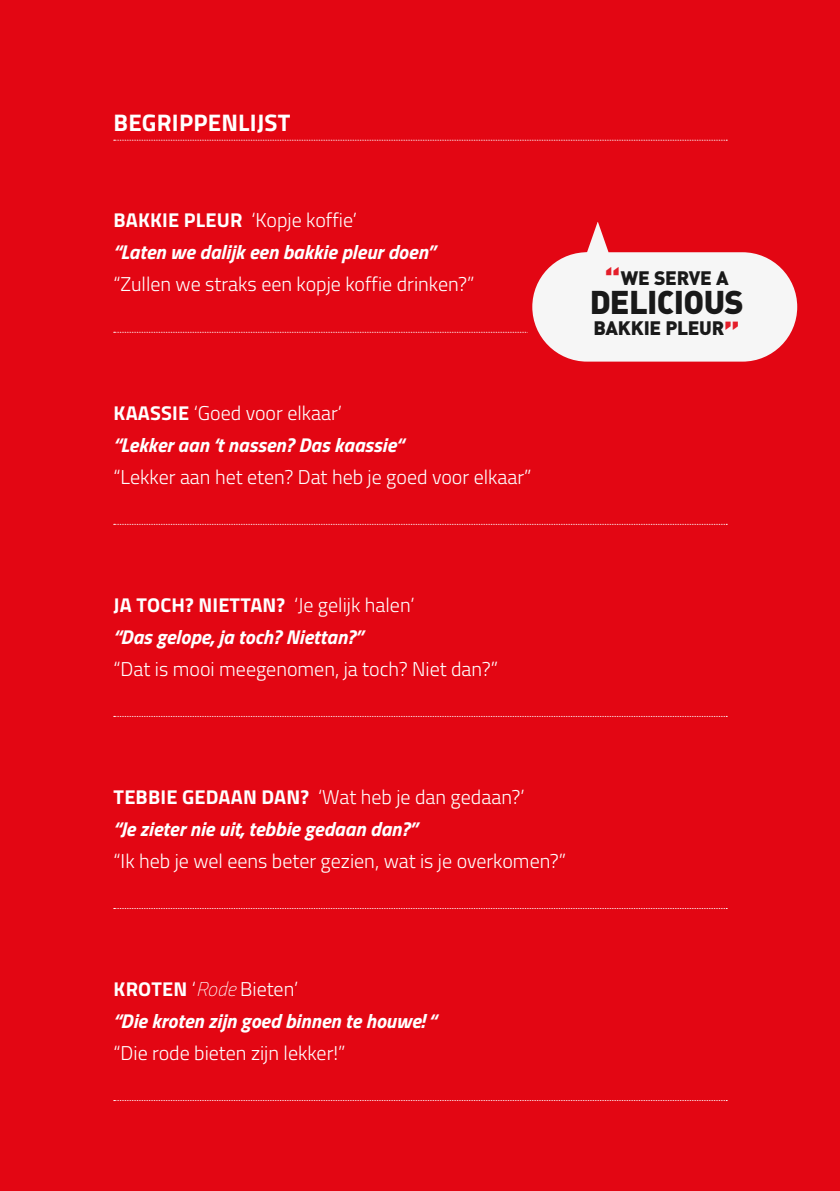
<style>
.page{position:relative;width:840px;height:1191px;background:#fff}
.page>*{position:absolute;margin:0;border:0;box-sizing:border-box;transform-origin:0 0}
.t1{font:32.4px "DIN Black Alternate";letter-spacing:-.02em;color:#000}
.t2{font:700 24px "Titillium";letter-spacing:.01em;color:#fff}
.t3{font:italic 700 20px/32px "Titillium";color:#fff}
.t4{font:300 20px "Titillium";color:#fff}
.t5{font:19.2px "DIN Black Alternate";letter-spacing:-.015em;color:#000}
.s1{font-style:normal}
.s2{font-weight:300;font-style:normal}
.s3{font-size:31.4px;color:#e30613}
.s4{font-weight:100}
</style>
<div class="page">
<div style="left:0;top:0;width:839px;height:1191px;background:#e30613"></div>
<svg style="left:114px;top:140px;width:612px;height:1px"></svg>
<svg style="left:114px;top:332px;width:403px;height:1px"></svg>
<svg style="left:114px;top:524px;width:612px;height:1px"></svg>
<svg style="left:114px;top:716px;width:612px;height:1px"></svg>
<svg style="left:114px;top:908px;width:612px;height:1px"></svg>
<svg style="left:114px;top:1100px;width:612px;height:1px"></svg>
<svg style="left:517px;top:222px;width:281px;height:140px"></svg>
<p class="t2" style="left:114px;top:105px;width:178px">BEGRIPPENLIJST</p>
<p class="t3" style="left:113px;top:203px;width:323px"><span class="s1">BAKKIE PLEUR</span> <span class="s2">‘Kopje koffie’<br></span>“Laten we dalijk een bakkie pleur doen”</p>
<p class="t4" style="left:113px;top:270px;width:362px">“Zullen we straks een kopje koffie drinken?”</p>
<p class="t3" style="left:113px;top:395px;width:291px"><span class="s1">KAASSIE</span> <span class="s2">‘Goed voor elkaar’ </span>“Lekker aan ‘t nassen? Das kaassie“</p>
<p class="t4" style="left:113px;top:462px;width:419px">“Lekker aan het eten? Dat heb je goed voor elkaar”</p>
<p class="t5" style="left:604px;top:265px;width:126px"><span class="s3">“</span>WE SERVE A</p>
<h1 class="t1" style="left:589px;top:281px;width:156px">DELICIOUS</h1>
<p class="t5" style="left:593px;top:315px;width:148px">BAKKIE PLEUR<span class="s3">”</span></p>
<p class="t3" style="left:113px;top:587px;width:302px"><span class="s1">JA TOCH? NIETTAN?</span> <span class="s2">‘Je gelijk halen’ </span>“Das gelope, ja toch? Niettan?”</p>
<p class="t4" style="left:113px;top:654px;width:386px">“Dat is mooi meegenomen, ja toch? Niet dan?”</p>
<p class="t3" style="left:113px;top:779px;width:412px"><span class="s1">TEBBIE GEDAAN DAN?</span> <span class="s2">‘Wat heb je dan gedaan?’ </span>“Je zieter nie uit, tebbie gedaan dan?”</p>
<p class="t4" style="left:113px;top:846px;width:454px">“Ik heb je wel eens beter gezien, wat is je overkomen?”</p>
<p class="t3" style="left:113px;top:971px;width:324px"><span class="s1">KROTEN</span> <span class="s2">‘</span><span class="s4">Rode</span> <span class="s2">Bieten’<br></span>“Die kroten zijn goed binnen te houwe! “</p>
<p class="t4" style="left:113px;top:1038px;width:233px">“Die rode bieten zijn lekker!”</p>
</div>
